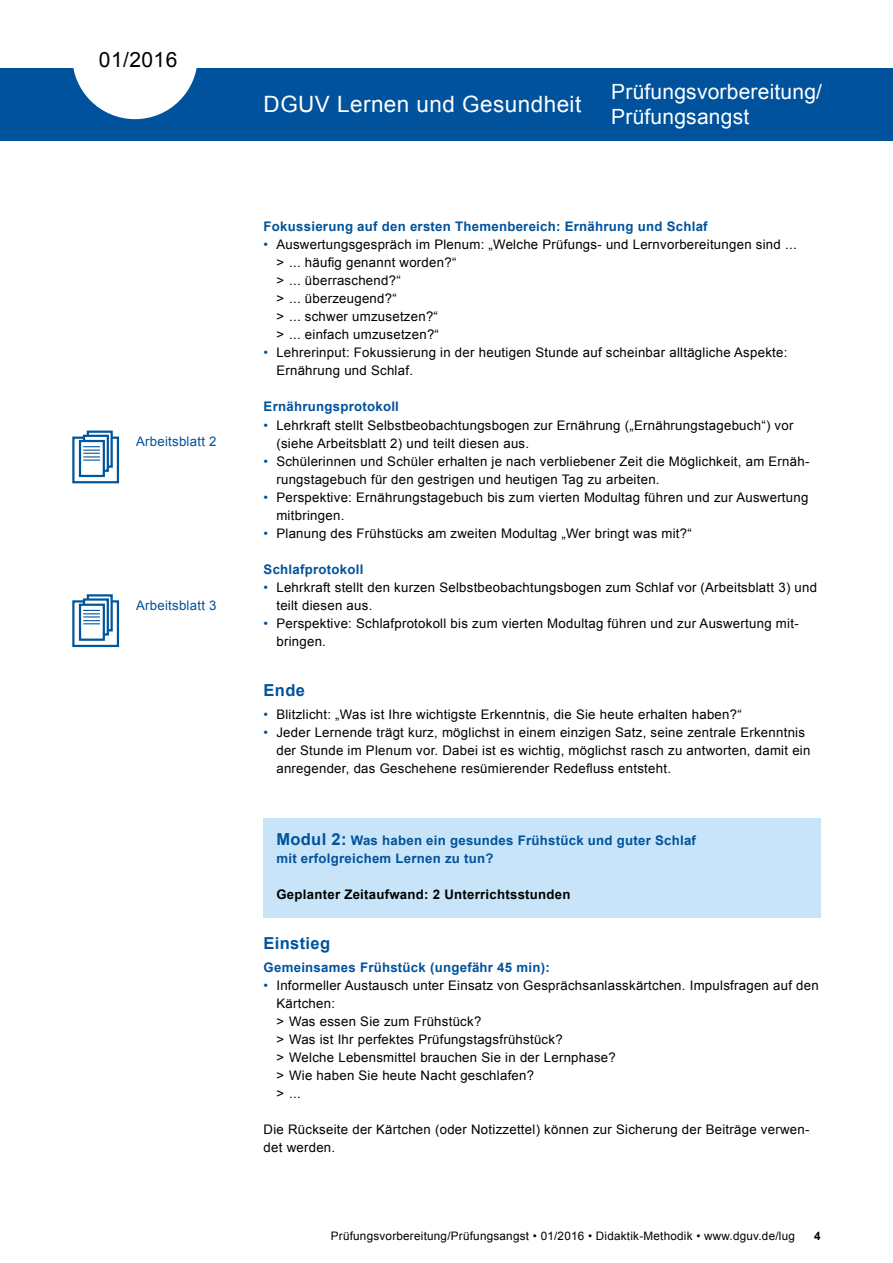
<style>
.page{position:relative;width:893px;height:1263px;background:#fff}
.page>*{position:absolute;margin:0;border:0;box-sizing:border-box;transform-origin:0 0}
.t1{font:22.5px "Arial";letter-spacing:.02em;color:#fff}
.t2{font:21px/25.2px "Arial";letter-spacing:.01em;color:#fff}
.t3{font:21px "Arial";letter-spacing:.02em;color:#000}
.t4{font:700 16.5px "Arial";letter-spacing:.02em;color:#00529c}
.t5{font:13.2px/18px "Arial";letter-spacing:.02em;color:#000}
.t6{font:700 13.2px/18px "Arial";letter-spacing:.02em;color:#00529c}
.t7{font:700 13.2px "Arial";letter-spacing:.02em;color:#000}
.t8{font:13.2px "Arial";letter-spacing:.02em;color:#00529c}
.t9{font:11.7px "Arial";letter-spacing:.02em;color:#000}
.t10{font:700 11.7px "Arial";color:#000}
.s1{color:#00529c}
.s2{font-size:16.5px}
</style>
<div class="page">
<div style="left:264px;top:817px;width:557px;height:100px;background:#c7e4f8"></div>
<div style="left:0;top:68px;width:893px;height:72px;background:#00529c"></div>
<svg style="left:73px;top:68px;width:124px;height:51px"></svg>
<div style="left:72px;top:437px;width:47px;height:46px;border:2px solid #00559c"></div>
<svg style="left:90px;top:434px;width:20px;height:6px"></svg>
<div style="left:87px;top:431px;width:26px;height:37px;border:2px solid #00559c"></div>
<svg style="left:83px;top:435px;width:26px;height:37px"></svg>
<div style="left:79px;top:440px;width:26px;height:37px;background:#fff;border:2px solid #00559c"></div>
<svg style="left:83px;top:446px;width:17px;height:15px"></svg>
<div style="left:72px;top:600px;width:47px;height:47px;border:2px solid #00559c"></div>
<div style="left:88px;top:595px;width:24px;height:35px;background:#fff"></div>
<div style="left:87px;top:594px;width:26px;height:37px;border:2px solid #00559c"></div>
<svg style="left:83px;top:598px;width:26px;height:38px"></svg>
<div style="left:79px;top:604px;width:26px;height:37px;background:#fff;border:2px solid #00559c"></div>
<svg style="left:83px;top:610px;width:17px;height:14px"></svg>
<h2 class="t3" style="left:99px;top:46px;width:80px">01/2016</h2>
<p class="t8" style="left:136px;top:433px;width:82px">Arbeitsblatt 2</p>
<p class="t8" style="left:136px;top:597px;width:82px">Arbeitsblatt 3</p>
<h1 class="t1" style="left:264px;top:89px;width:319px">DGUV Lernen und Gesundheit</h1>
<h2 class="t2" style="left:611px;top:80px;width:212px">Prüfungsvorbereitung/<br>Prüfungsangst</h2>
<p class="t6" style="left:264px;top:217px;width:445px">Fokussierung auf den ersten Themenbereich: Ernährung und Schlaf</p>
<p class="t5" style="left:276px;top:235px;width:522px;text-indent:-13px"><span class="s1">•</span> Auswertungsgespräch im Plenum: „Welche Prüfungs- und Lernvorbereitungen sind ... &gt; ... häufig genannt worden?“<br>&gt; ... überraschend?“<br>&gt; ... überzeugend?“<br>&gt; ... schwer umzusetzen?“<br>&gt; ... einfach umzusetzen?“</p>
<p class="t5" style="left:276px;top:344px;width:513px;text-indent:-13px"><span class="s1">•</span> Lehrerinput: Fokussierung in der heutigen Stunde auf scheinbar alltägliche Aspekte:<br>Ernährung und Schlaf.</p>
<p class="t6" style="left:264px;top:398px;width:137px">Ernährungsprotokoll</p>
<p class="t5" style="left:276px;top:416px;width:519px;text-indent:-13px"><span class="s1">•</span> Lehrkraft stellt Selbstbeobachtungsbogen zur Ernährung („Ernährungstagebuch“) vor (siehe Arbeitsblatt 2) und teilt diesen aus.</p>
<p class="t5" style="left:276px;top:452px;width:535px;text-indent:-13px"><span class="s1">•</span> Schülerinnen und Schüler erhalten je nach verbliebener Zeit die Möglichkeit, am Ernäh&shy;rungstagebuch für den gestrigen und heutigen Tag zu arbeiten.</p>
<p class="t5" style="left:276px;top:488px;width:534px;text-indent:-13px"><span class="s1">•</span> Perspektive: Ernährungstagebuch bis zum vierten Modultag führen und zur Auswertung mitbringen.</p>
<p class="t5" style="left:264px;top:524px;width:430px"><span class="s1">•</span> Planung des Frühstücks am zweiten Modultag „Wer bringt was mit?“</p>
<p class="t6" style="left:264px;top:561px;width:101px">Schlafprotokoll</p>
<p class="t5" style="left:276px;top:579px;width:542px;text-indent:-13px"><span class="s1">•</span> Lehrkraft stellt den kurzen Selbstbeobachtungsbogen zum Schlaf vor (Arbeitsblatt 3) und teilt diesen aus.</p>
<p class="t5" style="left:276px;top:615px;width:524px;text-indent:-13px"><span class="s1">•</span> Perspektive: Schlafprotokoll bis zum vierten Modultag führen und zur Auswertung mit&shy;bringen.</p>
<p class="t4" style="left:264px;top:679px;width:43px">Ende</p>
<p class="t5" style="left:264px;top:705px;width:480px"><span class="s1">•</span> Blitzlicht: „Was ist Ihre wichtigste Erkenntnis, die Sie heute erhalten haben?“</p>
<p class="t5" style="left:276px;top:723px;width:536px;text-indent:-13px"><span class="s1">•</span> Jeder Lernende trägt kurz, möglichst in einem einzigen Satz, seine zentrale Erkenntnis der Stunde im Plenum vor. Dabei ist es wichtig, möglichst rasch zu antworten, damit ein anregender, das Geschehene resümierender Redefluss entsteht.</p>
<p class="t6" style="left:276px;top:832px;width:421px"><span class="s2">Modul 2:</span> Was haben ein gesundes Frühstück und guter Schlaf mit erfolgreichem Lernen zu tun?</p>
<p class="t7" style="left:276px;top:886px;width:296px">Geplanter Zeitaufwand: 2 Unterrichtsstunden</p>
<p class="t4" style="left:264px;top:932px;width:68px">Einstieg</p>
<p class="t6" style="left:264px;top:958px;width:288px">Gemeinsames Frühstück (ungefähr 45 min):</p>
<p class="t5" style="left:276px;top:976px;width:544px;text-indent:-13px"><span class="s1">•</span> Informeller Austausch unter Einsatz von Gesprächsanlasskärtchen. Impulsfragen auf den Kärtchen:<br>&gt; Was essen Sie zum Frühstück?<br>&gt; Was ist Ihr perfektes Prüfungstagsfrühstück?<br>&gt; Welche Lebensmittel brauchen Sie in der Lernphase?<br>&gt; Wie haben Sie heute Nacht geschlafen?<br>&gt; ...</p>
<p class="t5" style="left:264px;top:1121px;width:547px">Die Rückseite der Kärtchen (oder Notizzettel) können zur Sicherung der Beiträge verwen&shy;det werden.</p>
<p class="t9" style="left:331px;top:1228px;width:466px">Prüfungsvorbereitung/Prüfungsangst • 01/2016 • Didaktik-Methodik • www.dguv.de/lug</p>
<p class="t10" style="left:814px;top:1228px;width:8px">4</p>
</div>
